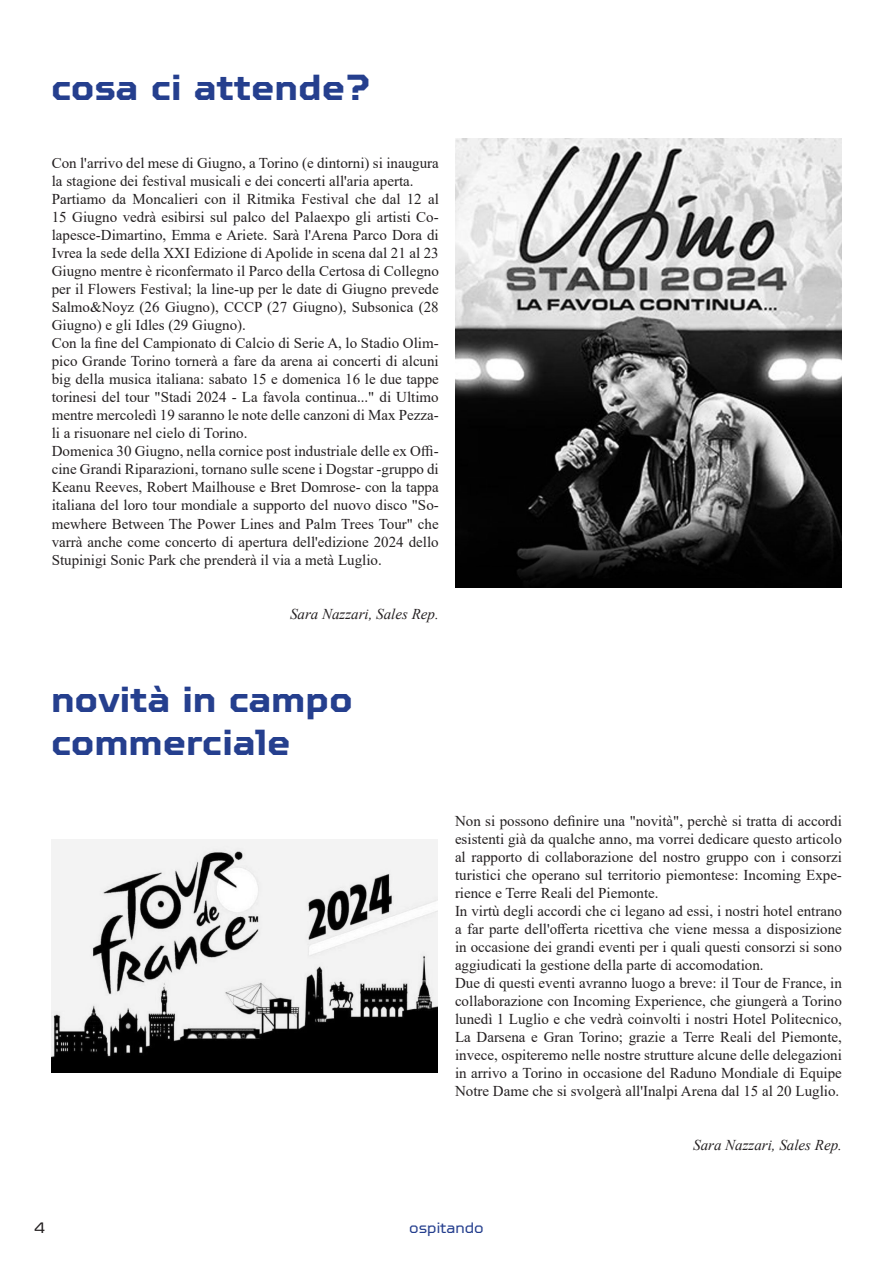
<style>
.page{position:relative;width:893px;height:1263px;background:#fff}
.page>*{position:absolute;margin:0;border:0;box-sizing:border-box;transform-origin:0 0}
.t1{font:700 36px "TT Octosquares Trl";color:#253f8e}
.t2{font:15px/18px "Times New Roman";color:#231f20;text-align:justify}
.t3{font:italic 15px "Times New Roman";color:#231f20}
.t4{font:15px "TT Octosquares Trl";color:#253f8e}
.t5{font:15px "TT Octosquares Trl";color:#231f20}
</style>
<div class="page">
<img style="left:455px;top:138px;width:387px;height:449px">
<img style="left:51px;top:840px;width:387px;height:232px">
<p class="t1" style="left:51px;top:66px;width:322px">cosa ci attende?</p>
<p class="t2" style="left:52px;top:154px;width:389px">Con l'arrivo del mese di Giugno, a Torino (e dintorni) si inaugura la stagione dei festival musicali e dei concerti all'aria aperta.</p>
<p class="t2" style="left:52px;top:190px;width:389px">Partiamo da Moncalieri con il Ritmika Festival che dal 12 al 15 Giugno vedrà esibirsi sul palco del Palaexpo gli artisti Co&shy;lapesce-Dimartino, Emma e Ariete. Sarà l'Arena Parco Dora di Ivrea la sede della XXI Edizione di Apolide in scena dal 21 al 23<br>Giugno mentre è riconfermato il Parco della Certosa di Collegno per il Flowers Festival; la line-up per le date di Giugno prevede Salmo&amp;Noyz (26 Giugno), CCCP (27 Giugno), Subsonica (28<br>Giugno) e gli Idles (29 Giugno).</p>
<p class="t2" style="left:52px;top:334px;width:389px">Con la fine del Campionato di Calcio di Serie A, lo Stadio Olim&shy;pico Grande Torino tornerà a fare da arena ai concerti di alcuni big della musica italiana: sabato 15 e domenica 16 le due tappe torinesi del tour "Stadi 2024 - La favola continua..." di Ultimo mentre mercoledì 19 saranno le note delle canzoni di Max Pezza&shy;li a risuonare nel cielo di Torino.</p>
<p class="t2" style="left:52px;top:442px;width:389px">Domenica 30 Giugno, nella cornice post industriale delle ex Offi&shy;cine Grandi Riparazioni, tornano sulle scene i Dogstar -gruppo di Keanu Reeves, Robert Mailhouse e Bret Domrose- con la tappa italiana del loro tour mondiale a supporto del nuovo disco "So&shy;mewhere Between The Power Lines and Palm Trees Tour" che varrà anche come concerto di apertura dell'edizione 2024 dello Stupinigi Sonic Park che prenderà il via a metà Luglio.</p>
<p class="t3" style="left:290px;top:603px;width:150px">Sara Nazzari, Sales Rep.</p>
<p class="t1" style="left:51px;top:677px;width:303px">novità in campo</p>
<p class="t1" style="left:51px;top:721px;width:241px">commerciale</p>
<p class="t2" style="left:455px;top:811px;width:388px">Non si possono definire una "novità", perchè si tratta di accordi esistenti già da qualche anno, ma vorrei dedicare questo articolo al rapporto di collaborazione del nostro gruppo con i consorzi turistici che operano sul territorio piemontese: Incoming Expe&shy;rience e Terre Reali del Piemonte.</p>
<p class="t2" style="left:455px;top:901px;width:388px">In virtù degli accordi che ci legano ad essi, i nostri hotel entrano a far parte dell'offerta ricettiva che viene messa a disposizione in occasione dei grandi eventi per i quali questi consorzi si sono aggiudicati la gestione della parte di accomodation.</p>
<p class="t2" style="left:455px;top:973px;width:388px">Due di questi eventi avranno luogo a breve: il Tour de France, in collaborazione con Incoming Experience, che giungerà a Torino lunedì 1 Luglio e che vedrà coinvolti i nostri Hotel Politecnico, La Darsena e Gran Torino; grazie a Terre Reali del Piemonte, invece, ospiteremo nelle nostre strutture alcune delle delegazioni in arrivo a Torino in occasione del Raduno Mondiale di Equipe Notre Dame che si svolgerà all'Inalpi Arena dal 15 al 20 Luglio.</p>
<p class="t3" style="left:693px;top:1134px;width:150px">Sara Nazzari, Sales Rep.</p>
<p class="t5" style="left:34px;top:1219px;width:12px">4</p>
<p class="t4" style="left:409px;top:1219px;width:76px">ospitando</p>
</div>
